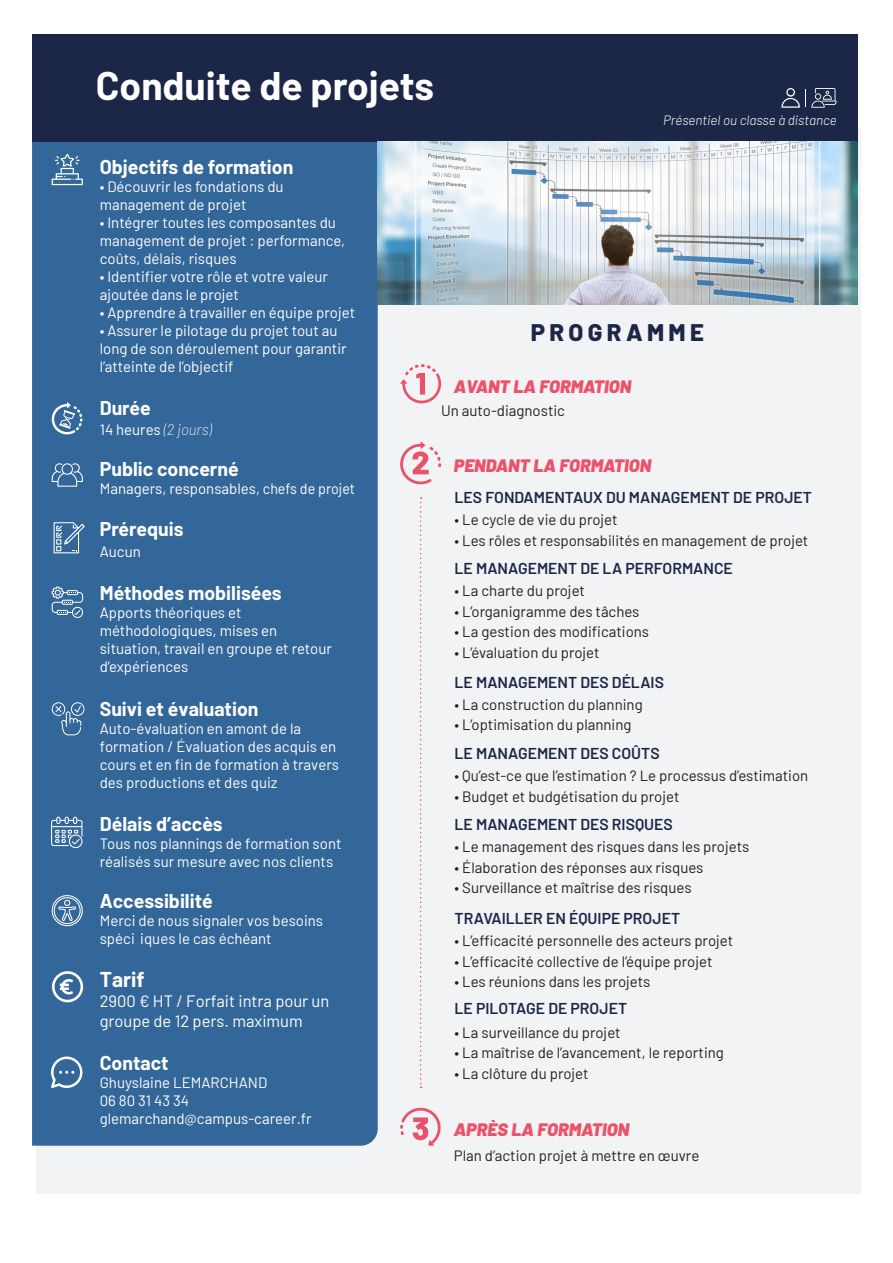
<style>
.page{position:relative;width:893px;height:1263px;background:#fff}
.page>*{position:absolute;margin:0;border:0;box-sizing:border-box;transform-origin:0 0}
.t1{font:700 39px "Barlow";color:#fff}
.t2{font:800 24px "Barlow";letter-spacing:.18em;color:#1c2747}
.t3{font:700 21px "Barlow";color:#fff}
.t4{font:700 19.5px "Barlow";color:#fff}
.t5{font:italic 900 18px "Barlow";color:#ec526c}
.t6{font:16.5px/19.8px "Barlow";color:#fff}
.t7{font:600 15.75px "Barlow";color:#1c2747}
.t8{font:15px/18px "Barlow";color:#fff}
.t9{font:15px "Barlow";color:#231f20}
.t10{font:italic 300 13.5px "Barlow";color:#fff}
.s1{font-weight:200;font-style:italic}
</style>
<div class="page">
<div style="left:36px;top:128px;width:825px;height:1066px;background:#f2f3f4"></div>
<div style="left:32px;top:142px;width:346px;height:1004px;background:#369"></div>
<svg style="left:52px;top:402px;width:30px;height:32px"></svg>
<svg style="left:52px;top:154px;width:31px;height:31px"></svg>
<svg style="left:52px;top:463px;width:31px;height:24px"></svg>
<svg style="left:54px;top:522px;width:31px;height:31px"></svg>
<svg style="left:52px;top:586px;width:31px;height:32px"></svg>
<svg style="left:51px;top:817px;width:31px;height:31px"></svg>
<svg style="left:51px;top:1056px;width:31px;height:32px"></svg>
<svg style="left:52px;top:702px;width:33px;height:33px"></svg>
<svg style="left:420px;top:497px;width:2px;height:591px"></svg>
<svg style="left:400px;top:364px;width:41px;height:39px"></svg>
<svg style="left:400px;top:441px;width:41px;height:43px"></svg>
<svg style="left:400px;top:1107px;width:41px;height:39px"></svg>
<svg style="left:52px;top:895px;width:31px;height:31px"></svg>
<div style="left:32px;top:34px;width:825px;height:108px;background:#1c2747"></div>
<svg style="left:781px;top:88px;width:56px;height:20px"></svg>
<img style="left:378px;top:142px;width:479px;height:162px">
<svg style="left:52px;top:971px;width:31px;height:31px"></svg>
<p class="t1" style="left:96px;top:57px;width:340px">Conduite de projets</p>
<p class="t10" style="left:663px;top:111px;width:175px">Présentiel ou classe à distance</p>
<p class="t4" style="left:100px;top:152px;width:195px">Objectifs de formation</p>
<p class="t8" style="left:100px;top:176px;width:185px">• Découvrir les fondations du management de projet</p>
<p class="t8" style="left:100px;top:212px;width:247px">• Intégrer toutes les composantes du management de projet : performance, coûts, délais, risques</p>
<p class="t8" style="left:100px;top:266px;width:230px">• Identifier votre rôle et votre valeur ajoutée dans le projet</p>
<p class="t8" style="left:100px;top:302px;width:257px">• Apprendre à travailler en équipe projet</p>
<p class="t8" style="left:100px;top:320px;width:248px">• Assurer le pilotage du projet tout au long de son déroulement pour garantir l’atteinte de l’objectif</p>
<p class="t4" style="left:100px;top:393px;width:53px">Durée</p>
<p class="t8" style="left:100px;top:419px;width:114px">14 heures <span class="s1">(2 jours)</span></p>
<p class="t4" style="left:100px;top:455px;width:140px">Public concerné</p>
<p class="t8" style="left:100px;top:479px;width:257px">Managers, responsables, chefs de projet</p>
<p class="t4" style="left:100px;top:514px;width:85px">Prérequis</p>
<p class="t8" style="left:100px;top:542px;width:43px">Aucun</p>
<p class="t4" style="left:100px;top:579px;width:183px">Méthodes mobilisées</p>
<p class="t8" style="left:100px;top:603px;width:234px">Apports théoriques et méthodologiques, mises en situation, travail en groupe et retour d’expériences</p>
<p class="t4" style="left:100px;top:694px;width:160px">Suivi et évaluation</p>
<p class="t8" style="left:100px;top:718px;width:241px">Auto-évaluation en amont de la formation / Évaluation des acquis en cours et en fin de formation à travers des productions et des quiz</p>
<p class="t4" style="left:100px;top:809px;width:125px">Délais d’accès</p>
<p class="t8" style="left:100px;top:833px;width:243px">Tous nos plannings de formation sont réalisés sur mesure avec nos clients</p>
<p class="t4" style="left:100px;top:887px;width:114px">Accessibilité</p>
<p class="t8" style="left:100px;top:911px;width:225px">Merci de nous signaler vos besoins spéci iques le cas échéant</p>
<p class="t3" style="left:100px;top:964px;width:46px">Tarif</p>
<p class="t6" style="left:100px;top:990px;width:231px">2900 € HT / Forfait intra pour un groupe de 12 pers. maximum</p>
<p class="t4" style="left:100px;top:1049px;width:70px">Contact</p>
<p class="t8" style="left:100px;top:1073px;width:213px">Ghuyslaine LEMARCHAND<br>06 80 31 43 34 glemarchand@campus-career.fr</p>
<p class="t2" style="left:531px;top:315px;width:174px">PROGRAMME</p>
<p class="t5" style="left:454px;top:373px;width:179px">AVANT LA FORMATION</p>
<p class="t9" style="left:441px;top:399px;width:125px">Un auto-diagnostic</p>
<p class="t5" style="left:454px;top:452px;width:199px">PENDANT LA FORMATION</p>
<p class="t7" style="left:455px;top:486px;width:359px">LES FONDAMENTAUX DU MANAGEMENT DE PROJET</p>
<p class="t9" style="left:455px;top:509px;width:165px">• Le cycle de vie du projet</p>
<p class="t9" style="left:455px;top:529px;width:355px">• Les rôles et responsabilités en management de projet</p>
<p class="t7" style="left:455px;top:557px;width:280px">LE MANAGEMENT DE LA PERFORMANCE</p>
<p class="t9" style="left:455px;top:580px;width:132px">• La charte du projet</p>
<p class="t9" style="left:455px;top:600px;width:186px">• L’organigramme des tâches</p>
<p class="t9" style="left:455px;top:621px;width:196px">• La gestion des modifications</p>
<p class="t9" style="left:455px;top:642px;width:147px">• L’évaluation du projet</p>
<p class="t9" style="left:455px;top:693px;width:190px">• La construction du planning</p>
<p class="t9" style="left:455px;top:714px;width:178px">• L’optimisation du planning</p>
<p class="t7" style="left:455px;top:670px;width:211px">LE MANAGEMENT DES DÉLAIS</p>
<p class="t7" style="left:455px;top:742px;width:207px">LE MANAGEMENT DES COÛTS</p>
<p class="t9" style="left:455px;top:765px;width:355px">• Qu’est-ce que l’estimation ? Le processus d’estimation</p>
<p class="t9" style="left:455px;top:785px;width:226px">• Budget et budgétisation du projet</p>
<p class="t7" style="left:455px;top:813px;width:220px">LE MANAGEMENT DES RISQUES</p>
<p class="t9" style="left:455px;top:836px;width:296px">• Le management des risques dans les projets</p>
<p class="t9" style="left:455px;top:856px;width:250px">• Élaboration des réponses aux risques</p>
<p class="t9" style="left:455px;top:877px;width:239px">• Surveillance et maîtrise des risques</p>
<p class="t7" style="left:455px;top:907px;width:227px">TRAVAILLER EN ÉQUIPE PROJET</p>
<p class="t9" style="left:455px;top:929px;width:280px">• L’efficacité personnelle des acteurs projet</p>
<p class="t9" style="left:455px;top:950px;width:259px">• L’efficacité collective de l’équipe projet</p>
<p class="t9" style="left:455px;top:971px;width:197px">• Les réunions dans les projets</p>
<p class="t7" style="left:455px;top:997px;width:174px">LE PILOTAGE DE PROJET</p>
<p class="t9" style="left:455px;top:1021px;width:168px">• La surveillance du projet</p>
<p class="t9" style="left:455px;top:1042px;width:271px">• La maîtrise de l’avancement, le reporting</p>
<p class="t9" style="left:455px;top:1063px;width:135px">• La clôture du projet</p>
<p class="t5" style="left:454px;top:1116px;width:177px">APRÈS LA FORMATION</p>
<p class="t9" style="left:454px;top:1144px;width:247px">Plan d’action projet à mettre en œuvre</p>
</div>
